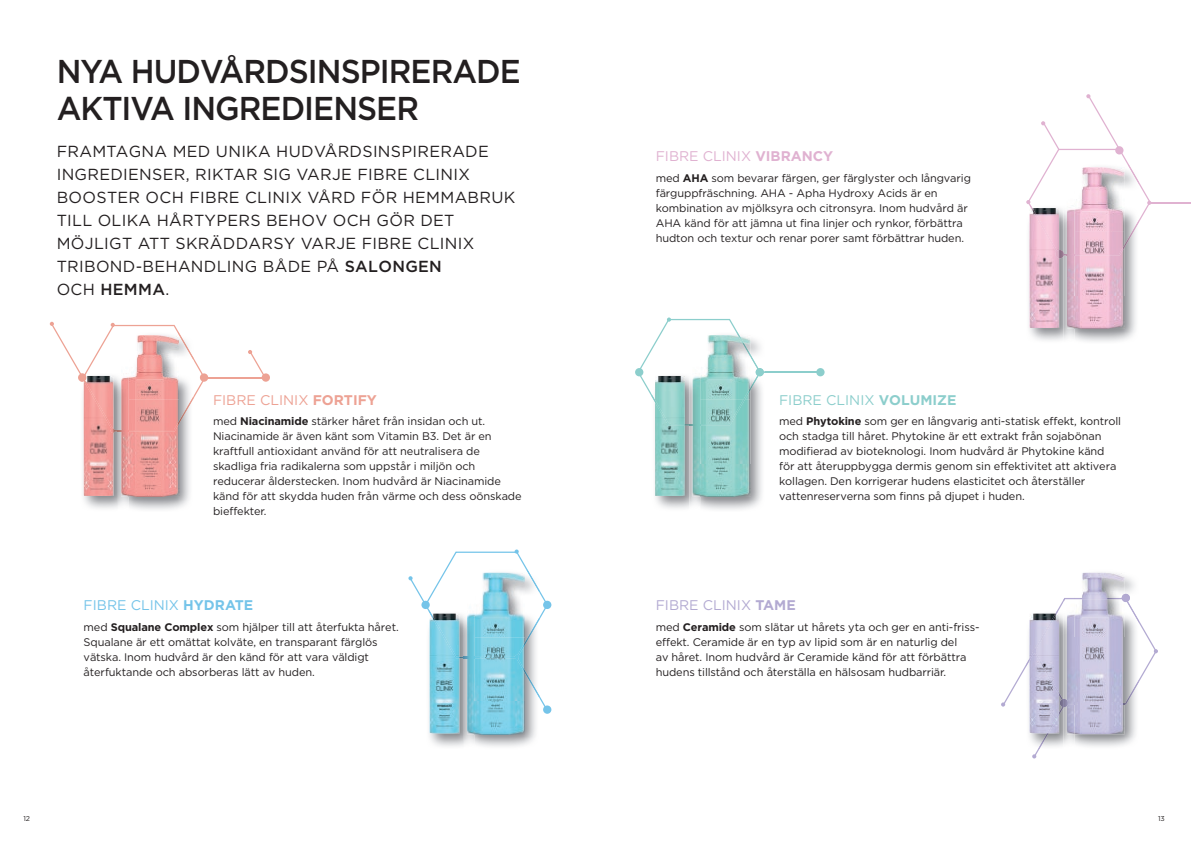
<style>
.page{position:relative;width:1191px;height:842px;background:#fff}
.page>*{position:absolute;margin:0;border:0;box-sizing:border-box;transform-origin:0 0}
.t1{font:500 33px/37px "Gotham";letter-spacing:-.03em;color:#231f20;scale:.95 1}
.t2{font:16px/23px "Gotham";letter-spacing:.02em;color:#231f20}
.t3{font:14px "Gotham";color:#e0b2d1}
.t4{font:14px "Gotham";color:#8ccecc}
.t5{font:14px "Gotham";color:#75c4e9}
.t6{font:14px "Gotham";color:#eda294}
.t7{font:14px "Gotham";color:#b3aad2}
.t8{font:11px/15px "Gotham";letter-spacing:-.01em;color:#231f20}
.t9{font:7px "Gotham";color:#231f20}
.s1{font-weight:500}
.s2{font-weight:700}
</style>
<div class="page">
<hr style="left:1149px;top:202px;width:42px;height:1px;background:#e0b2d1">
<div style="left:543px;top:705px;width:8px;height:9px;background:#75c4e9;border-radius:50%"></div>
<div style="left:543px;top:601px;width:8px;height:8px;background:#75c4e9;border-radius:50%"></div>
<hr style="left:204px;top:378px;width:62px;height:1px;background:#eda294">
<div style="left:200px;top:373px;width:8px;height:9px;background:#eda294;border-radius:50%"></div>
<div style="left:262px;top:373px;width:8px;height:9px;background:#eda294;border-radius:50%"></div>
<svg style="left:248px;top:350px;width:18px;height:28px"></svg>
<hr style="left:759px;top:372px;width:62px;height:1px;background:#8ccecc">
<div style="left:816px;top:368px;width:8px;height:8px;background:#8ccecc;border-radius:50%"></div>
<img style="left:129px;top:433px;width:61px;height:77px">
<img style="left:129px;top:433px;width:50px;height:64px">
<img style="left:83px;top:433px;width:46px;height:76px">
<img style="left:121px;top:433px;width:8px;height:64px">
<img style="left:84px;top:433px;width:29px;height:63px">
<svg style="left:50px;top:322px;width:155px;height:111px"></svg>
<img style="left:700px;top:428px;width:62px;height:82px">
<img style="left:700px;top:428px;width:50px;height:69px">
<img style="left:655px;top:428px;width:45px;height:81px">
<img style="left:692px;top:428px;width:8px;height:69px">
<img style="left:655px;top:428px;width:30px;height:68px">
<svg style="left:637px;top:317px;width:128px;height:111px"></svg>
<img style="left:475px;top:711px;width:61px;height:36px">
<img style="left:475px;top:711px;width:50px;height:23px">
<img style="left:429px;top:711px;width:46px;height:36px">
<img style="left:467px;top:711px;width:8px;height:23px">
<svg style="left:408px;top:549px;width:140px;height:162px"></svg>
<img style="left:429px;top:613px;width:30px;height:120px">
<img style="left:430px;top:613px;width:29px;height:45px">
<img style="left:1081px;top:573px;width:43px;height:21px">
<svg style="left:1001px;top:594px;width:157px;height:164px"></svg>
<img style="left:1074px;top:258px;width:62px;height:84px">
<img style="left:1074px;top:258px;width:50px;height:71px">
<img style="left:1029px;top:258px;width:45px;height:83px">
<img style="left:1067px;top:258px;width:7px;height:71px">
<img style="left:1029px;top:258px;width:30px;height:70px">
<svg style="left:1026px;top:94px;width:125px;height:164px"></svg>
<h1 class="t1" style="left:57px;top:52px;width:490px">NYA HUDVÅRDSINSPIRERADE<br>AKTIVA INGREDIENSER</h1>
<p class="t2" style="left:57px;top:140px;width:460px">FRAMTAGNA MED UNIKA HUDVÅRDSINSPIRERADE INGREDIENSER, RIKTAR SIG VARJE FIBRE CLINIX BOOSTER OCH FIBRE CLINIX VÅRD FÖR HEMMABRUK TILL OLIKA HÅRTYPERS BEHOV OCH GÖR DET MÖJLIGT ATT SKRÄDDARSY VARJE FIBRE CLINIX TRIBOND-BEHANDLING BÅDE PÅ <span class="s1">SALONGEN<br></span>OCH <span class="s1">HEMMA</span>.</p>
<p class="t6" style="left:213px;top:391px;width:165px">FIBRE CLINIX <span class="s2">FORTIFY</span></p>
<p class="t8" style="left:213px;top:414px;width:310px">med <span class="s2">Niacinamide</span> stärker håret från insidan och ut.<br>Niacinamide är även känt som Vitamin B3. Det är en kraftfull antioxidant använd för att neutralisera de skadliga fria radikalerna som uppstår i miljön och reducerar ålderstecken. Inom hudvård är Niacinamide känd för att skydda huden från värme och dess oönskade bieffekter.</p>
<p class="t5" style="left:84px;top:596px;width:171px">FIBRE CLINIX <span class="s2">HYDRATE</span></p>
<p class="t8" style="left:84px;top:619px;width:316px">med <span class="s2">Squalane Complex</span> som hjälper till att återfukta håret.<br>Squalane är ett omättat kolväte, en transparant färglös vätska. Inom hudvård är den känd för att vara väldigt återfuktande och absorberas lätt av huden.</p>
<p class="t3" style="left:656px;top:148px;width:179px">FIBRE CLINIX <span class="s2">VIBRANCY</span></p>
<p class="t8" style="left:656px;top:170px;width:317px">med <span class="s2">AHA</span> som bevarar färgen, ger färglyster och långvarig färguppfräschning. AHA - Apha Hydroxy Acids är en kombination av mjölksyra och citronsyra. Inom hudvård är AHA känd för att jämna ut fina linjer och rynkor, förbättra hudton och textur och renar porer samt förbättrar huden.</p>
<p class="t4" style="left:779px;top:391px;width:179px">FIBRE CLINIX <span class="s2">VOLUMIZE</span></p>
<p class="t8" style="left:779px;top:414px;width:343px">med <span class="s2">Phytokine</span> som ger en långvarig anti-statisk effekt, kontroll och stadga till håret. Phytokine är ett extrakt från sojabönan modifierad av bioteknologi. Inom hudvård är Phytokine känd för att återuppbygga dermis genom sin effektivitet att aktivera kollagen. Den korrigerar hudens elasticitet och återställer vattenreserverna som finns på djupet i huden.</p>
<p class="t7" style="left:656px;top:596px;width:142px">FIBRE CLINIX <span class="s2">TAME</span></p>
<p class="t8" style="left:656px;top:619px;width:325px">med <span class="s2">Ceramide</span> som slätar ut hårets yta och ger en anti-friss&shy;effekt. Ceramide är en typ av lipid som är en naturlig del<br>av håret. Inom hudvård är Ceramide känd för att förbättra hudens tillstånd och återställa en hälsosam hudbarriär.</p>
<p class="t9" style="left:23px;top:814px;width:8px">12</p>
<p class="t9" style="left:1158px;top:814px;width:8px">13</p>
</div>
